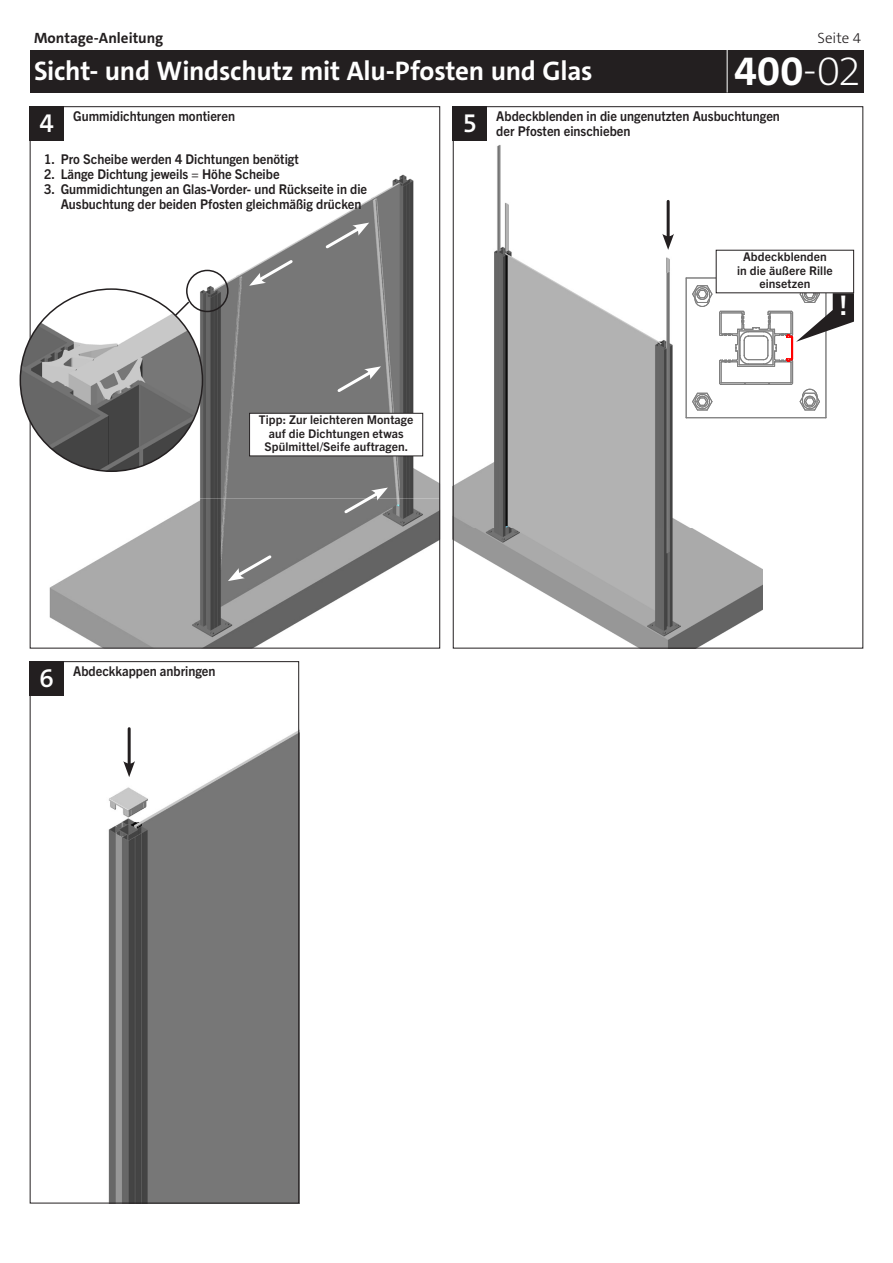
<style>
.page{position:relative;width:893px;height:1263px;background:#fff}
.page>*{position:absolute;margin:0;border:0;box-sizing:border-box;transform-origin:0 0}
.t1{font:700 42px "The Sans C5";color:#fff}
.t2{font:700 27px "The Sans C5";letter-spacing:-.01em;color:#fff}
.t3{font:600 27px "The Sans C5";color:#fff}
.t4{font:700 27px "Trade Gothic Next LT Pro";color:#fff}
.t5{font:700 15px "The Sans C5";color:#231f20}
.t6{font:300 15px "The Sans C5";letter-spacing:-.005em;color:#231f20}
.t7{font:700 13.5px/15px "Trade Gothic Next LT Pro";color:#231f20;scale:.94 1}
.t8{font:700 12px/13.5px "Trade Gothic Next LT Pro";letter-spacing:.01em;color:#231f20;text-align:center}
.s1{font-weight:200}
.s2{font-family:"The Sans C5";font-weight:600;font-size:27px;color:#fff}
</style>
<div class="page">
<img style="left:32px;top:695px;width:265px;height:506px">
<div style="left:30px;top:661px;width:269px;height:542px;border:1px solid #231f20"></div>
<img style="left:455px;top:145px;width:307px;height:501px">
<img style="left:98px;top:174px;width:340px;height:325px">
<img style="left:49px;top:499px;width:389px;height:147px">
<div style="left:30px;top:106px;width:34px;height:34px;background:#231f20"></div>
<div style="left:186px;top:270px;width:43px;height:42px;border:2px solid #231f20;border-radius:50%"></div>
<img style="left:20px;top:289px;width:182px;height:182px">
<img style="left:20px;top:289px;width:182px;height:182px;border-radius:91px">
<div style="left:453px;top:106px;width:34px;height:34px;background:#231f20"></div>
<div style="left:30px;top:661px;width:34px;height:34px;background:#231f20"></div>
<hr style="left:667px;top:201px;width:3px;height:38px;background:#231f20">
<svg style="left:662px;top:234px;width:12px;height:16px"></svg>
<hr style="left:128px;top:729px;width:3px;height:38px;background:#231f20">
<svg style="left:123px;top:761px;width:12px;height:16px"></svg>
<svg style="left:674px;top:269px;width:180px;height:157px"></svg>
<svg style="left:249px;top:257px;width:46px;height:29px"></svg>
<svg style="left:228px;top:553px;width:46px;height:28px"></svg>
<svg style="left:323px;top:223px;width:46px;height:28px"></svg>
<svg style="left:335px;top:366px;width:46px;height:29px"></svg>
<svg style="left:342px;top:487px;width:46px;height:29px"></svg>
<div style="left:250px;top:413px;width:173px;height:43px;background:#fff"></div>
<div style="left:249px;top:413px;width:174px;height:43px;border:1px solid #231f20"></div>
<div style="left:30px;top:50px;width:833px;height:42px;background:#231f20"></div>
<hr style="left:727px;top:50px;width:1px;height:42px;background:#fff">
<div style="left:716px;top:250px;width:138px;height:43px;background:#fff"></div>
<p class="t5" style="left:34px;top:28px;width:131px">Montage-Anleitung</p>
<p class="t6" style="left:817px;top:28px;width:45px">Seite 4</p>
<h1 class="t1" style="left:734px;top:44px;width:129px">400<span class="s1">-02</span></h1>
<h2 class="t2" style="left:34px;top:53px;width:560px">Sicht- und Windschutz mit Alu-Pfosten und Glas</h2>
<p class="t7" style="left:40px;top:108px;width:209px"><span class="s2">4</span> Gummidichtungen montieren</p>
<p class="t7" style="left:44px;top:151px;width:272px">1. Pro Scheibe werden 4 Dichtungen benötigt</p>
<p class="t7" style="left:44px;top:166px;width:252px">2. Länge Dichtung jeweils = Höhe Scheibe</p>
<p class="t7" style="left:61px;top:181px;width:328px;text-indent:-16px">3. Gummidichtungen an Glas-Vorder- und Rückseite in die<br>Ausbuchtung der beiden Pfosten gleichmäßig drücken</p>
<p class="t8" style="left:259px;top:412px;width:156px">Tipp: Zur leichteren Montage auf die Dichtungen etwas<br>Spülmittel/Seife auftragen.</p>
<h2 class="t3" style="left:463px;top:106px;width:16px">5</h2>
<p class="t7" style="left:496px;top:108px;width:303px">Abdeckblenden in die ungenutzten Ausbuchtungen der Pfosten einschieben</p>
<p class="t8" style="left:737px;top:249px;width:97px">Abdeckblenden in die äußere Rille einsetzen</p>
<h2 class="t4" style="left:840px;top:286px;width:9px">!</h2>
<h2 class="t3" style="left:40px;top:661px;width:16px">6</h2>
<p class="t7" style="left:73px;top:663px;width:153px">Abdeckkappen anbringen</p>
</div>
